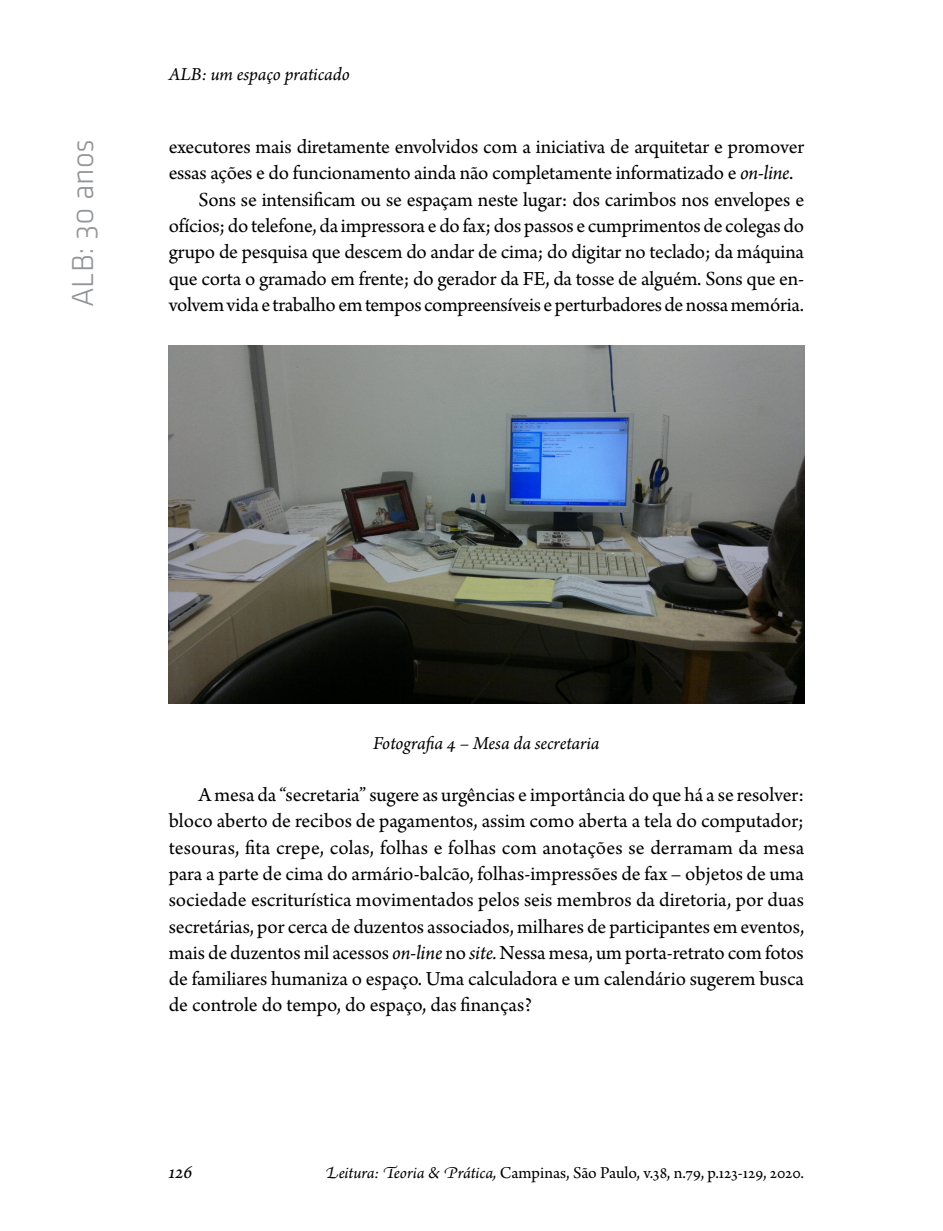
<style>
.page{position:relative;width:943px;height:1231px;background:#fff}
.page>*{position:absolute;margin:0;border:0;box-sizing:border-box;transform-origin:0 0}
.t1{font:300 31.5px "Klavika";color:#939598}
.t2{font:21px/26.2px "Arno Pro";letter-spacing:-.005em;color:#000;text-align:justify}
.t3{font:italic 21px "Arno Pro";color:#000}
.t4{font:italic 19.25px "Arno Pro";letter-spacing:-.005em;color:#000}
.t5{font:17.5px "Arno Pro";letter-spacing:-.005em;color:#000}
.s1{font-style:italic}
</style>
<div class="page">
<img style="left:169px;top:346px;width:635px;height:357px">
<h1 class="t1" style="left:65px;top:307px;width:170px;rotate:-90deg">ALB: 30 anos</h1>
<p class="t4" style="left:169px;top:63px;width:182px">ALB: um espaço praticado</p>
<p class="t2" style="left:169px;top:135px;width:637px">executores mais diretamente envolvidos com a iniciativa de arquitetar e promover</p>
<p class="t2" style="left:169px;top:161px;width:626px">essas ações e do funcionamento ainda não completamente informatizado e <span class="s1">on-line</span>.</p>
<p class="t2" style="left:198px;top:187px;width:607px">Sons se intensificam ou se espaçam neste lugar: dos carimbos nos envelopes e</p>
<p class="t2" style="left:169px;top:214px;width:637px">ofícios; do telefone, da impressora e do fax; dos passos e cumprimentos de colegas do</p>
<p class="t2" style="left:169px;top:240px;width:637px">grupo de pesquisa que descem do andar de cima; do digitar no teclado; da máquina</p>
<p class="t2" style="left:169px;top:266px;width:637px">que corta o gramado em frente; do gerador da FE, da tosse de alguém. Sons que en-</p>
<p class="t2" style="left:169px;top:292px;width:636px">volvem vida e trabalho em tempos compreensíveis e perturbadores de nossa memória.</p>
<p class="t4" style="left:373px;top:731px;width:228px">Fotografia 4 – Mesa da secretaria</p>
<p class="t2" style="left:169px;top:782px;width:637px;text-indent:30px">A mesa da “secretaria” sugere as urgências e importância do que há a se resolver: bloco aberto de recibos de pagamentos, assim como aberta a tela do computador; tesouras, fita crepe, colas, folhas e folhas com anotações se derramam da mesa para a parte de cima do armário-balcão, folhas-impressões de fax – objetos de uma sociedade escriturística movimentados pelos seis membros da diretoria, por duas secretárias, por cerca de duzentos associados, milhares de participantes em eventos, mais de duzentos mil acessos <span class="s1">on-line</span> no <span class="s1">site.</span> Nessa mesa, um porta-retrato com fotos de familiares humaniza o espaço. Uma calculadora e um calendário sugerem busca de controle do tempo, do espaço, das finanças?</p>
<p class="t3" style="left:169px;top:1159px;width:25px">126</p>
<p class="t5" style="left:325px;top:1163px;width:480px"><span class="s1">Leitura: Teoria &amp; Prática,</span> Campinas, São Paulo, v.38, n.79, p.123-129, 2020.</p>
</div>
